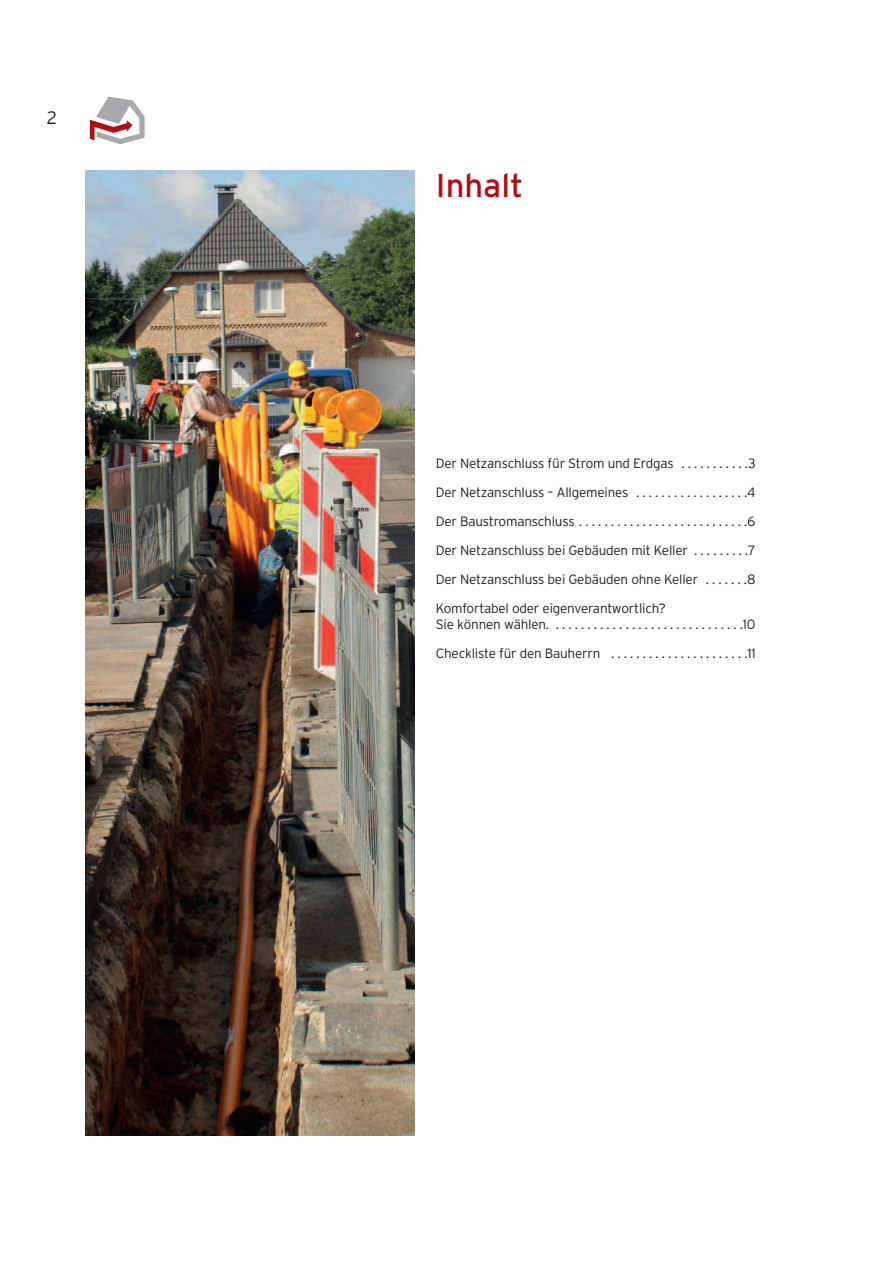
<style>
.page{position:relative;width:893px;height:1263px;background:#fff}
.page>*{position:absolute;margin:0;border:0;box-sizing:border-box;transform-origin:0 0}
.t1{font:33px "Interstate";color:#b00d15}
.t2{font:300 18px "Interstate";color:#231f20}
.t3{font:300 13.5px/29px "Interstate";letter-spacing:-.015em;color:#231f20;text-align:justify}
</style>
<div class="page">
<svg style="left:90px;top:97px;width:55px;height:46px"></svg>
<img style="left:85px;top:170px;width:330px;height:965px">
<h2 class="t2" style="left:47px;top:107px;width:12px">2</h2>
<h1 class="t1" style="left:436px;top:166px;width:89px">Inhalt</h1>
<p class="t3" style="left:436px;top:449px;width:321px">Der Netzanschluss für Strom und Erdgas . . . . . . . . . . .3<br>Der Netzanschluss – Allgemeines . . . . . . . . . . . . . . . . . .4<br>Der Baustromanschluss . . . . . . . . . . . . . . . . . . . . . . . . . . .6<br>Der Netzanschluss bei Gebäuden mit Keller . . . . . . . . .7<br>Der Netzanschluss bei Gebäuden ohne Keller . . . . . . .8<br>Komfortabel oder eigenverantwortlich?</p>
<p class="t3" style="left:436px;top:610px;width:321px">Sie können wählen. . . . . . . . . . . . . . . . . . . . . . . . . . . . . . .10<br>Checkliste für den Bauherrn . . . . . . . . . . . . . . . . . . . . . .11</p>
</div>
